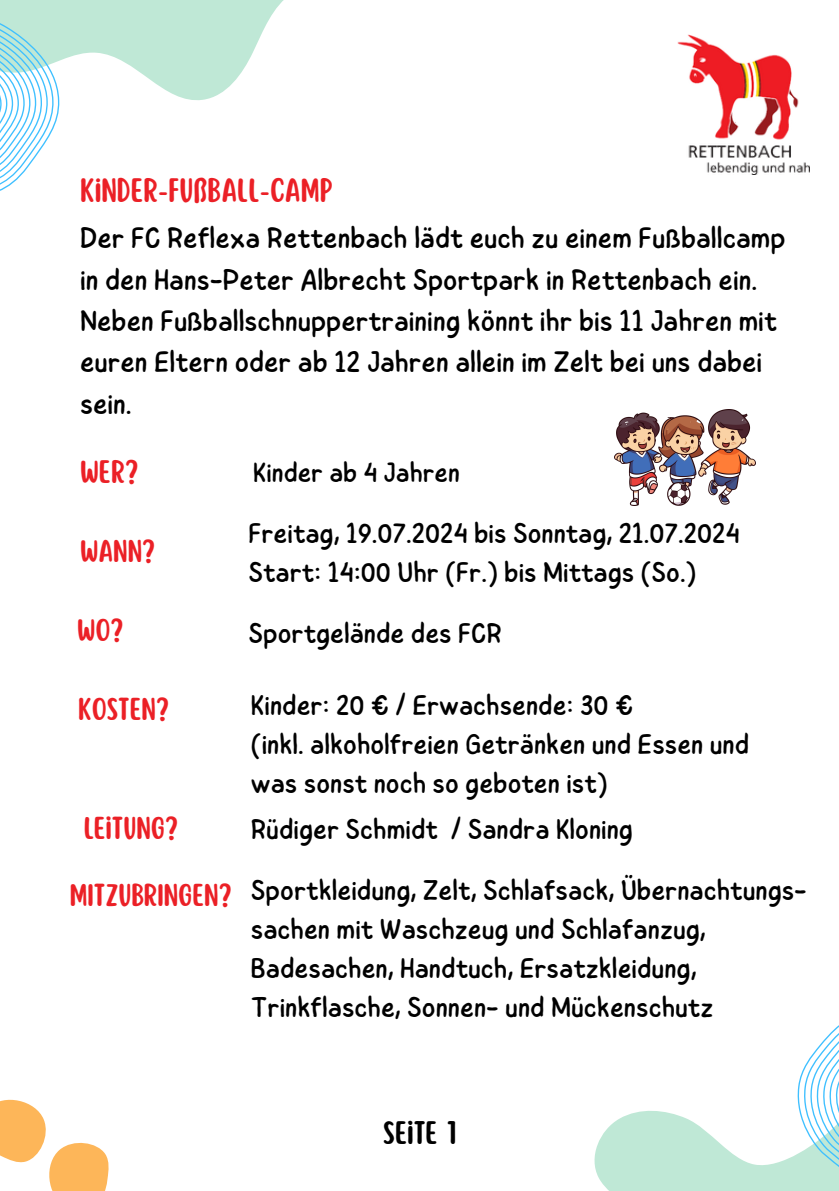
<style>
.page{position:relative;width:839px;height:1191px;background:#fff}
.page>*{position:absolute;margin:0;border:0;box-sizing:border-box;transform-origin:0 0}
.t1{font:29.8px/41.4px "Childos Arabic";color:#000}
.t2{font:29.8px "Scripter";color:#eb2026}
.t3{font:28.6px/39.2px "Childos Arabic";color:#000}
.t4{font:28.6px "Scripter";color:#000}
.t5{font:28.6px "Scripter";color:#eb2026}
.t6{font:27.8px "Scripter";color:#eb2026}
.t7{font:27.8px "Childos Arabic";color:#000}
</style>
<div class="page">
<svg style="left:0;top:0;width:284px;height:101px;fill:#bfe8d6"></svg>
<svg style="left:594px;top:1026px;width:244px;height:165px"></svg>
<svg style="left:0;top:7px;width:60px;height:184px"></svg>
<svg style="left:0;top:1099px;width:109px;height:92px"></svg>
<img style="left:614px;top:409px;width:141px;height:96px">
<img style="left:677px;top:35px;width:132px;height:139px">
<h1 class="t2" style="left:80px;top:175px;width:254px">KINDER-FUßBALL-CAMP</h1>
<p class="t1" style="left:80px;top:218px;width:707px">Der FC Reflexa Rettenbach lädt euch zu einem Fußballcamp in den Hans-Peter Albrecht Sportpark in Rettenbach ein.<br>Neben Fußballschnuppertraining könnt ihr bis 11 Jahren mit euren Eltern oder ab 12 Jahren allein im Zelt bei uns dabei sein.</p>
<p class="t5" style="left:80px;top:457px;width:60px">WER?</p>
<p class="t6" style="left:80px;top:537px;width:77px">WANN?</p>
<p class="t6" style="left:77px;top:616px;width:48px">WO?</p>
<p class="t6" style="left:78px;top:695px;width:93px">KOSTEN?</p>
<p class="t7" style="left:253px;top:453px;width:208px">Kinder ab 4 Jahren</p>
<p class="t3" style="left:248px;top:514px;width:492px">Freitag, 19.07.2024 bis Sonntag, 21.07.2024</p>
<p class="t3" style="left:248px;top:553px;width:449px">Start: 14:00 Uhr (Fr.) bis Mittags (So.)</p>
<p class="t3" style="left:248px;top:614px;width:255px">Sportgelände des FCR</p>
<p class="t3" style="left:251px;top:686px;width:383px">Kinder: 20 € / Erwachsende: 30 €</p>
<p class="t3" style="left:251px;top:725px;width:500px">(inkl. alkoholfreien Getränken und Essen und was sonst noch so geboten ist)</p>
<p class="t6" style="left:84px;top:814px;width:96px">LEITUNG?</p>
<p class="t3" style="left:251px;top:810px;width:383px">Rüdiger Schmidt / Sandra Kloning</p>
<p class="t6" style="left:70px;top:881px;width:163px">MITZUBRINGEN?</p>
<p class="t3" style="left:251px;top:871px;width:557px">Sportkleidung, Zelt, Schlafsack, Übernachtungs&shy;sachen mit Waschzeug und Schlafanzug, Badesachen, Handtuch, Ersatzkleidung, Trinkflasche, Sonnen- und Mückenschutz</p>
<p class="t4" style="left:383px;top:1118px;width:75px">SEITE 1</p>
</div>
